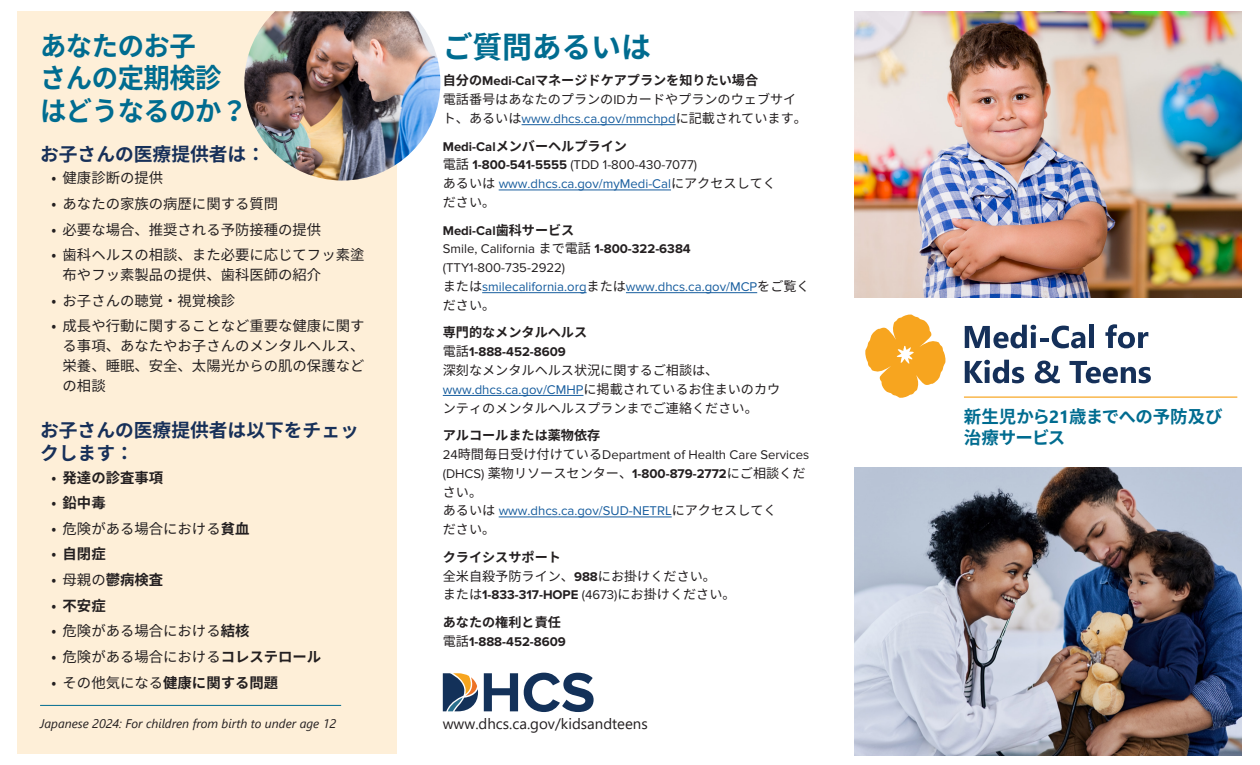
<style>
.page{position:relative;width:1260px;height:765px;background:#fff}
.page>*{position:absolute;margin:0;border:0;box-sizing:border-box;transform-origin:0 0}
.t1{font:700 30px "Noto Sans CJ Kjp";letter-spacing:-.01em;color:#006c90}
.t2{font:700 27.5px/32.5px "Noto Sans CJ Kjp";letter-spacing:-.02em;color:#006c90;scale:.96 1}
.t3{font:700 18.75px/23px "Noto Sans CJ Kjp";color:#173059}
.t4{font:700 17.5px/21px "Noto Sans CJ Kjp";letter-spacing:-.015em;color:#006c90}
.t5{font:15px "Segoe UI";color:#231f20}
.t6{font:14.38px/20px "Noto Sans CJ Kjp";color:#231f20}
.t7{font:700 14.38px "Noto Sans CJ Kjp";color:#231f20}
.t8{font:13.12px/18.8px "Noto Sans CJ Kjp";color:#231f20}
.t9{font:13.12px/18.8px "Proxima Nova";color:#231f20}
.t10{font:13.12px/18.8px "Proxima Nova";color:#175d9e}
.t11{font:700 13.12px "Noto Sans CJ Kjp";color:#231f20}
.t12{font:700 13.12px "Proxima Nova";color:#231f20}
.t13{font:italic 12.5px "Segoe UI";color:#231f20}
.s1{font-weight:400}
.s2{font-weight:700}
.s3{font-family:"Proxima Nova"}
.s4{font-family:"Proxima Nova";color:#175d9e}
.s5{font-family:"Noto Sans CJ Kjp"}
.s6{font-family:"Noto Sans CJ Kjp";color:#231f20}
.s7{font-family:"Noto Sans CJ Kjp";font-weight:400}
.s8{font-family:"Proxima Nova";font-weight:700}
.s9{font-family:"Segoe UI"}
</style>
<div class="page">
<div style="left:18px;top:11px;width:379px;height:743px;background:#feefd8"></div>
<hr style="left:40px;top:705px;width:301px;height:1px;background:#006c90">
<img style="left:244px;top:11px;width:196px;height:170px">
<hr style="left:522px;top:124px;width:154px;height:1px;background:#175d9e">
<hr style="left:499px;top:190px;width:172px;height:1px;background:#175d9e">
<hr style="left:482px;top:292px;width:105px;height:1px;background:#175d9e">
<hr style="left:626px;top:292px;width:131px;height:1px;background:#175d9e">
<hr style="left:443px;top:395px;width:140px;height:1px;background:#175d9e">
<hr style="left:499px;top:517px;width:173px;height:1px;background:#175d9e">
<svg style="left:484px;top:673px;width:34px;height:38px"></svg>
<svg style="left:524px;top:673px;width:70px;height:39px"></svg>
<svg style="left:443px;top:673px;width:35px;height:38px"></svg>
<img style="left:855px;top:11px;width:386px;height:287px">
<img style="left:855px;top:467px;width:386px;height:288px">
<svg style="left:865px;top:314px;width:81px;height:84px"></svg>
<svg style="left:965px;top:325px;width:120px;height:23px"></svg>
<div style="left:1089px;top:325px;width:5px;height:23px;background:#153059"></div>
<svg style="left:1105px;top:324px;width:43px;height:24px"></svg>
<svg style="left:965px;top:360px;width:59px;height:23px"></svg>
<svg style="left:1035px;top:361px;width:25px;height:22px"></svg>
<svg style="left:1070px;top:361px;width:81px;height:22px"></svg>
<hr style="left:964px;top:397px;width:273px;height:1px;background:#f7a51f">
<h2 class="t2" style="left:40px;top:30px;width:218px">あなたのお子<br>さんの定期検診はどうなるのか？</h2>
<h3 class="t3" style="left:40px;top:143px;width:226px">お子さんの医療提供者は：</h3>
<p class="t6" style="left:51px;top:168px;width:113px">• 健康診断の提供</p>
<p class="t6" style="left:51px;top:194px;width:228px">• あなたの家族の病歴に関する質問</p>
<p class="t6" style="left:51px;top:220px;width:272px">• 必要な場合、推奨される予防接種の提供</p>
<p class="t6" style="left:63px;top:245px;width:303px;text-indent:-11px">• 歯科ヘルスの相談、また必要に応じてフッ素塗布やフッ素製品の提供、歯科医師の紹介</p>
<p class="t6" style="left:51px;top:291px;width:185px">• お子さんの聴覚・視覚検診</p>
<p class="t6" style="left:63px;top:316px;width:303px;text-align:justify;text-indent:-11px">• 成長や行動に関することなど重要な健康に関する事項、あなたやお子さんのメンタルヘルス、栄養、睡眠、安全、太陽光からの肌の保護などの相談</p>
<h3 class="t3" style="left:40px;top:419px;width:320px">お子さんの医療提供者は以下をチェックします：</h3>
<p class="t7" style="left:51px;top:469px;width:113px"><span class="s1">•</span> 発達の診査事項</p>
<p class="t7" style="left:51px;top:495px;width:56px"><span class="s1">•</span> 鉛中毒</p>
<p class="t6" style="left:51px;top:519px;width:200px">• 危険がある場合における<span class="s2">貧血</span></p>
<p class="t7" style="left:51px;top:546px;width:56px"><span class="s1">•</span> 自閉症</p>
<p class="t6" style="left:51px;top:570px;width:113px">• 母親の<span class="s2">鬱病検査</span></p>
<p class="t7" style="left:51px;top:597px;width:56px"><span class="s1">•</span> 不安症</p>
<p class="t6" style="left:51px;top:621px;width:200px">• 危険がある場合における<span class="s2">結核</span></p>
<p class="t6" style="left:51px;top:647px;width:272px">• 危険がある場合における<span class="s2">コレステロール</span></p>
<p class="t6" style="left:51px;top:673px;width:228px">• その他気になる<span class="s2">健康に関する問題</span></p>
<p class="t13" style="left:40px;top:712px;width:298px">Japanese 2024: For children from birth to under age 12</p>
<h2 class="t1" style="left:443px;top:30px;width:210px">ご質問あるいは</h2>
<h3 class="t11" style="left:443px;top:73px;width:317px">自分の<span class="s3">Medi-Cal</span>マネージドケアプランを知りたい場合</h3>
<p class="t8" style="left:443px;top:90px;width:366px">電話番号はあなたのプランの<span class="s3">ID</span>カードやプランのウェブサイト、あるいは<span class="s4">www.dhcs.ca.gov/mmchpd</span>に記載されています。</p>
<h3 class="t11" style="left:443px;top:138px;width:186px"><span class="s3">Medi-Cal</span>メンバーヘルプライン</h3>
<p class="t9" style="left:443px;top:156px;width:256px"><span class="s5">電話</span> <span class="s2">1-800-541-5555</span> (TDD 1-800-430-7077)</p>
<p class="t10" style="left:443px;top:175px;width:335px"><span class="s6">あるいは</span> www.dhcs.ca.gov/myMedi-Cal<span class="s6">にアクセスしてください。</span></p>
<h3 class="t12" style="left:443px;top:223px;width:133px">Medi-Cal<span class="s5">歯科サービス</span></h3>
<p class="t9" style="left:443px;top:240px;width:249px">Smile, California <span class="s5">まで電話</span> <span class="s2">1-800-322-6384</span></p>
<p class="t9" style="left:443px;top:259px;width:124px">(TTY1-800-735-2922)</p>
<p class="t10" style="left:443px;top:277px;width:368px"><span class="s6">または</span>smilecalifornia.org<span class="s6">または</span>www.dhcs.ca.gov/MCP<span class="s6">をご覧ください。</span></p>
<h3 class="t11" style="left:443px;top:325px;width:146px">専門的なメンタルヘルス</h3>
<p class="t12" style="left:443px;top:344px;width:125px"><span class="s7">電話</span>1-888-452-8609</p>
<p class="t8" style="left:443px;top:361px;width:339px">深刻なメンタルヘルス状況に関するご相談は、<span class="s4">www.dhcs.ca.gov/CMHP</span>に掲載されているお住まいのカウンティのメンタルヘルスプランまでご連絡ください。</p>
<h3 class="t11" style="left:443px;top:428px;width:159px">アルコールまたは薬物依存</h3>
<p class="t9" style="left:443px;top:445px;width:368px">24<span class="s5">時間毎日受け付けている</span>Department of Health Care Services (DHCS) <span class="s5">薬物リソースセンター、</span><span class="s2">1-800-879-2772</span><span class="s5">にご相談ください。</span></p>
<p class="t10" style="left:443px;top:502px;width:335px"><span class="s6">あるいは</span> www.dhcs.ca.gov/SUD-NETRL<span class="s6">にアクセスしてください。</span></p>
<h3 class="t11" style="left:443px;top:550px;width:120px">クライシスサポート</h3>
<p class="t8" style="left:443px;top:567px;width:294px">全米自殺予防ライン、<span class="s8">988</span>にお掛けください。<br>または<span class="s8">1-833-317-HOPE</span> <span class="s3">(4673)</span>にお掛けください。</p>
<h3 class="t11" style="left:443px;top:615px;width:120px">あなたの権利と責任</h3>
<p class="t12" style="left:443px;top:634px;width:125px"><span class="s7">電話</span>1-888-452-8609</p>
<p class="t5" style="left:443px;top:710px;width:207px">www.dhcs.ca.gov/kidsandteens</p>
<h1 class="t4" style="left:964px;top:406px;width:260px">新生児から<span class="s9">21</span>歳までへの予防及び治療サービス</h1>
</div>
